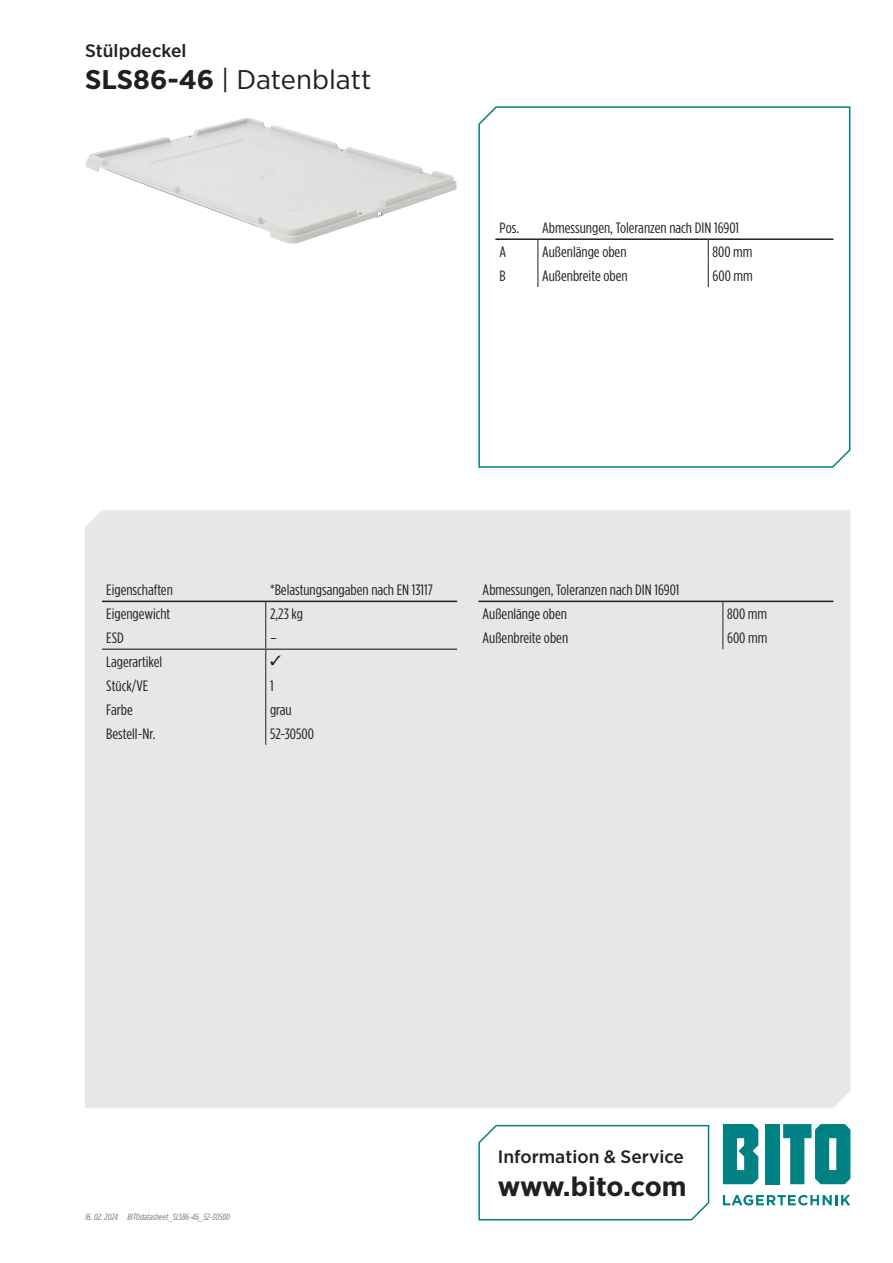
<style>
.page{position:relative;width:893px;height:1263px;background:#fff}
.page>*{position:absolute;margin:0;border:0;box-sizing:border-box;transform-origin:0 0}
.Datenblatt_Überschri{font:27px "Gotham Narrow";color:#231f20;scale:1.1 1}
.t1{font:700 27px "Gotham Narrow";letter-spacing:-.015em;color:#231f20;scale:1.1 1}
.Datenblatt_Überschri-2{font:500 18px "Gotham Narrow";color:#231f20;scale:1.1 1}
.t2{font:15px "Gotham Condensed";color:#231f20;scale:1.1 1}
.Dateiname{font:italic 9px "Gotham Condensed";color:#76787b;scale:1.1 1}
.s1{font-weight:700}
</style>
<div class="page">
<div style="left:85px;top:510px;width:765px;height:598px;background:#e6e7e9"></div>
<svg style="left:723px;top:1195px;width:127px;height:10px"></svg>
<div style="left:765px;top:1124px;width:15px;height:60px;background:#008183"></div>
<svg style="left:723px;top:1124px;width:35px;height:60px;background:#1e8f91"></svg>
<svg style="left:783px;top:1124px;width:67px;height:60px"></svg>
<svg style="left:478px;top:1124px;width:232px;height:97px"></svg>
<svg style="left:478px;top:106px;width:373px;height:362px"></svg>
<hr style="left:102px;top:601px;width:164px;height:1px;background:#231f20">
<hr style="left:266px;top:601px;width:191px;height:1px;background:#231f20">
<hr style="left:102px;top:649px;width:164px;height:1px;background:#231f20">
<hr style="left:266px;top:649px;width:191px;height:1px;background:#231f20">
<hr style="left:478px;top:601px;width:245px;height:1px;background:#231f20">
<hr style="left:723px;top:601px;width:110px;height:1px;background:#231f20">
<svg style="left:722px;top:602px;width:1px;height:47px"></svg>
<img style="left:85px;top:118px;width:372px;height:126px">
<hr style="left:495px;top:238px;width:43px;height:2px;background:#231f20">
<hr style="left:538px;top:238px;width:170px;height:2px;background:#231f20">
<hr style="left:708px;top:238px;width:125px;height:2px;background:#231f20">
<svg style="left:537px;top:240px;width:1px;height:47px"></svg>
<svg style="left:708px;top:240px;width:1px;height:47px"></svg>
<svg style="left:265px;top:602px;width:16px;height:143px;background:#d8d8da"></svg>
<p class="Datenblatt_Überschri-2" style="left:85px;top:39px;width:94px">Stülpdeckel</p>
<p class="Datenblatt_Überschri" style="left:85px;top:63px;width:262px"><span class="s1">SLS86-46</span> | Datenblatt</p>
<p class="t2" style="left:500px;top:219px;width:19px">Pos.</p>
<p class="t2" style="left:542px;top:219px;width:180px">Abmessungen, Toleranzen nach DIN 16901</p>
<p class="t2" style="left:500px;top:243px;width:8px">A</p>
<p class="t2" style="left:542px;top:243px;width:78px">Außenlänge oben</p>
<p class="t2" style="left:712px;top:243px;width:38px">800 mm</p>
<p class="t2" style="left:500px;top:267px;width:7px">B</p>
<p class="t2" style="left:542px;top:267px;width:79px">Außenbreite oben</p>
<p class="t2" style="left:712px;top:267px;width:38px">600 mm</p>
<p class="t2" style="left:106px;top:582px;width:62px">Eigenschaften</p>
<p class="t2" style="left:270px;top:582px;width:150px">*Belastungsangaben nach EN 13117</p>
<p class="t2" style="left:106px;top:605px;width:60px">Eigengewicht</p>
<p class="t2" style="left:270px;top:605px;width:31px">2,23 kg</p>
<p class="t2" style="left:106px;top:629px;width:17px">ESD</p>
<p class="t2" style="left:270px;top:629px;width:8px">–</p>
<p class="t2" style="left:106px;top:653px;width:52px">Lagerartikel</p>
<p class="t2" style="left:106px;top:677px;width:40px">Stück/VE</p>
<p class="t2" style="left:270px;top:677px;width:5px">1</p>
<p class="t2" style="left:106px;top:701px;width:26px">Farbe</p>
<p class="t2" style="left:270px;top:701px;width:21px">grau</p>
<p class="t2" style="left:106px;top:725px;width:46px">Bestell-Nr.</p>
<p class="t2" style="left:270px;top:725px;width:41px">52-30500</p>
<p class="t2" style="left:483px;top:582px;width:180px">Abmessungen, Toleranzen nach DIN 16901</p>
<p class="t2" style="left:483px;top:605px;width:78px">Außenlänge oben</p>
<p class="t2" style="left:727px;top:605px;width:38px">800 mm</p>
<p class="t2" style="left:483px;top:629px;width:79px">Außenbreite oben</p>
<p class="t2" style="left:727px;top:629px;width:38px">600 mm</p>
<p class="Dateiname" style="left:85px;top:1212px;width:31px">16. 02. 2024</p>
<p class="Dateiname" style="left:128px;top:1212px;width:94px">BITOdatasheet_SLS86-46_52-30500</p>
<p class="Datenblatt_Überschri-2" style="left:498px;top:1145px;width:171px">Information &amp; Service</p>
<h1 class="t1" style="left:498px;top:1169px;width:173px">www.bito.com</h1>
</div>
